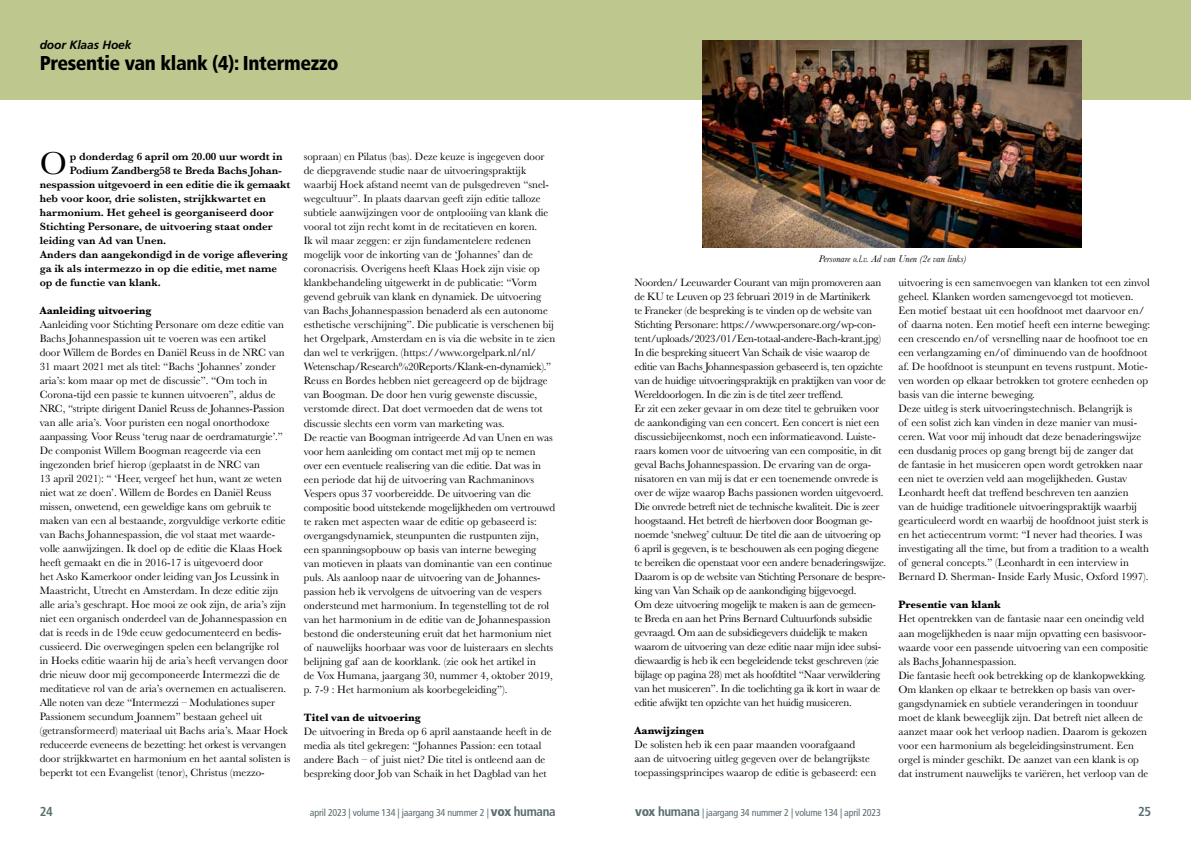
<style>
.page{position:relative;width:1191px;height:842px;background:#fff}
.page>*{position:absolute;margin:0;border:0;box-sizing:border-box;transform-origin:0 0}
.t1{font:33px "Baskerville";color:#000}
.t2{font:900 condensed 20px "Frutiger LT Pro";letter-spacing:-.02em;color:#000}
.t3{font:700 condensed 13px "Frutiger LT Pro";color:#5b6d6f}
.t4{font:italic 700 12px "Frutiger LT Pro";letter-spacing:-.005em;color:#000}
.t5{font:11px/14px "Baskerville";color:#000}
.t6{font:11px/14px "Baskerville";letter-spacing:-.02em;color:#000}
.t7{font:600 11px "Baskerville";color:#000}
.t8{font:700 11px "Baskerville";color:#000}
.t9{font:condensed 10px "Frutiger LT Pro";letter-spacing:-.02em;color:#5b6d6f}
.t10{font:italic 10px "Baskerville";color:#000}
.s1{font-weight:900;font-size:13px}
.s2{font-weight:700;font-size:13px}
</style>
<div class="page">
<div style="left:0;top:0;width:1191px;height:100px;background:#bec78d"></div>
<img style="left:702px;top:40px;width:379px;height:207px">
<p class="t4" style="left:40px;top:37px;width:93px">door Klaas Hoek</p>
<h2 class="t2" style="left:40px;top:51px;width:300px">Presentie van klank (4): Intermezzo</h2>
<h1 class="t1" style="left:40px;top:142px;width:29px">O</h1>
<p class="t7" style="left:70px;top:149px;width:214px">p donderdag 6 april om 20.00 uur wordt in</p>
<p class="t7" style="left:70px;top:163px;width:214px">Podium Zandberg58 te Breda Bachs Johan-</p>
<p class="t7" style="left:40px;top:177px;width:252px">nespassion uitgevoerd in een editie die ik gemaakt</p>
<p class="t7" style="left:40px;top:191px;width:228px">heb voor koor, drie solisten, strijkkwartet en</p>
<p class="t7" style="left:40px;top:205px;width:235px">harmonium. Het geheel is georganiseerd door</p>
<p class="t7" style="left:40px;top:219px;width:234px">Stichting Personare, de uitvoering staat onder</p>
<p class="t7" style="left:40px;top:233px;width:128px">leiding van Ad van Unen.</p>
<p class="t7" style="left:40px;top:247px;width:249px">Anders dan aangekondigd in de vorige aflevering</p>
<p class="t7" style="left:40px;top:261px;width:239px">ga ik als intermezzo in op die editie, met name</p>
<p class="t7" style="left:40px;top:275px;width:123px">op de functie van klank.</p>
<p class="t8" style="left:40px;top:303px;width:113px">Aanleiding uitvoering</p>
<p class="t5" style="left:40px;top:318px;width:252px">Aanleiding voor Stichting Personare om deze editie van Bachs Johannespassion uit te voeren was een artikel<br>door Willem de Bordes en Daniël Reuss in de NRC van 31 maart 2021 met als titel: “Bachs ‘Johannes’ zonder aria’s: kom maar op met de discussie”. “Om toch in Corona-tijd een passie te kunnen uitvoeren”, aldus de NRC, “stripte dirigent Daniel Reuss de Johannes-Passion van alle aria’s. Voor puristen een nogal onorthodoxe aanpassing. Voor Reuss ‘terug naar de oerdramaturgie’.” De componist Willem Boogman reageerde via een ingezonden brief hierop (geplaatst in de NRC van<br>13 april 2021): “ ‘Heer, vergeef het hun, want ze weten niet wat ze doen’. Willem de Bordes en Daniël Reuss missen, onwetend, een geweldige kans om gebruik te maken van een al bestaande, zorgvuldige verkorte editie van Bachs Johannespassion, die vol staat met waarde&shy;volle aanwijzingen. Ik doel op de editie die Klaas Hoek heeft gemaakt en die in 2016-17 is uitgevoerd door<br>het Asko Kamerkoor onder leiding van Jos Leussink in Maastricht, Utrecht en Amsterdam. In deze editie zijn alle aria’s geschrapt. Hoe mooi ze ook zijn, de aria’s zijn niet een organisch onderdeel van de Johannespassion en dat is reeds in de 19de eeuw gedocumenteerd en bedis&shy;cussieerd. Die overwegingen spelen een belangrijke rol<br>in Hoeks editie waarin hij de aria’s heeft vervangen door drie nieuw door mij gecomponeerde Intermezzi die de meditatieve rol van de aria’s overnemen en actualiseren.<br>Alle noten van deze “Intermezzi – Modulationes super Passionem secundum Joannem” bestaan geheel uit (getransformeerd) materiaal uit Bachs aria’s. Maar Hoek reduceerde eveneens de bezetting: het orkest is vervangen door strijkkwartet en harmonium en het aantal solisten is beperkt tot een Evangelist (tenor), Christus (mezzo-</p>
<p class="t5" style="left:304px;top:150px;width:253px">sopraan) en Pilatus (bas). Deze keuze is ingegeven door de diepgravende studie naar de uitvoeringspraktijk waarbij Hoek afstand neemt van de pulsgedreven “snel&shy;wegcultuur”. In plaats daarvan geeft zijn editie talloze subtiele aanwijzingen voor de ontplooiing van klank die vooral tot zijn recht komt in de recitatieven en koren.<br>Ik wil maar zeggen: er zijn fundamentelere redenen mogelijk voor de inkorting van de ‘Johannes’ dan de coronacrisis. Overigens heeft Klaas Hoek zijn visie op klankbehandeling uitgewerkt in de publicatie: “Vorm gevend gebruik van klank en dynamiek. De uitvoering van Bachs Johannespassion benaderd als een autonome esthetische verschijning”. Die publicatie is verschenen bij het Orgelpark, Amsterdam en is via die website in te zien dan wel te verkrijgen. (https://www.orgelpark.nl/nl/ Wetenschap/Research%20Reports/Klank-en-dynamiek).” Reuss en Bordes hebben niet gereageerd op de bijdrage van Boogman. De door hen vurig gewenste discussie, verstomde direct. Dat doet vermoeden dat de wens tot discussie slechts een vorm van marketing was.<br>De reactie van Boogman intrigeerde Ad van Unen en was voor hem aanleiding om contact met mij op te nemen over een eventuele realisering van die editie. Dat was in een periode dat hij de uitvoering van Rachmaninovs Vespers opus 37 voorbereidde. De uitvoering van die compositie bood uitstekende mogelijkheden om vertrouwd te raken met aspecten waar de editie op gebaseerd is: overgangsdynamiek, steunpunten die rustpunten zijn, een spanningsopbouw op basis van interne beweging<br>van motieven in plaats van dominantie van een continue puls. Als aanloop naar de uitvoering van de Johannes&shy;passion heb ik vervolgens de uitvoering van de vespers ondersteund met harmonium. In tegenstelling tot de rol van het harmonium in de editie van de Johannespassion bestond die ondersteuning eruit dat het harmonium niet of nauwelijks hoorbaar was voor de luisteraars en slechts belijning gaf aan de koorklank. (zie ook het artikel in<br>de Vox Humana, jaargang 30, nummer 4, oktober 2019, p. 7-9 : Het harmonium als koorbegeleiding”).</p>
<p class="t8" style="left:304px;top:709px;width:119px">Titel van de uitvoering</p>
<p class="t5" style="left:304px;top:724px;width:249px">De uitvoering in Breda op 6 april aanstaande heeft in de media als titel gekregen: “Johannes Passion: een totaal andere Bach – of juist niet? Die titel is ontleend aan de bespreking door Job van Schaik in het Dagblad van het</p>
<p class="t10" style="left:819px;top:252px;width:149px">Personare o.l.v. Ad van Unen (2e van links)</p>
<p class="t6" style="left:634px;top:276px;width:253px">Noorden/ Leeuwarder Courant van mijn promoveren aan de KU te Leuven op 23 februari 2019 in de Martinikerk<br>te Franeker (de bespreking is te vinden op de website van Stichting Personare: https://www.personare.org/wp-con&shy;tent/uploads/2023/01/Een-totaal-andere-Bach-krant.jpg)<br>In die bespreking situeert Van Schaik de visie waarop de editie van Bachs Johannespassion gebaseerd is, ten opzichte van de huidige uitvoeringspraktijk en praktijken van voor de Wereldoorlogen. In die zin is de titel zeer treffend.<br>Er zit een zeker gevaar in om deze titel te gebruiken voor de aankondiging van een concert. Een concert is niet een discussiebijeenkomst, noch een informatieavond. Luiste&shy;raars komen voor de uitvoering van een compositie, in dit geval Bachs Johannespassion. De ervaring van de orga&shy;nisatoren en van mij is dat er een toenemende onvrede is over de wijze waarop Bachs passionen worden uitgevoerd.<br>Die onvrede betreft niet de technische kwaliteit. Die is zeer hoogstaand. Het betreft de hierboven door Boogman ge&shy;noemde ‘snelweg’ cultuur. De titel die aan de uitvoering op 6 april is gegeven, is te beschouwen als een poging diegene te bereiken die openstaat voor een andere benaderingswijze.<br>Daarom is op de website van Stichting Personare de bespre&shy;king van Van Schaik op de aankondiging bijgevoegd.<br>Om deze uitvoering mogelijk te maken is aan de gemeen&shy;te Breda en aan het Prins Bernard Cultuurfonds subsidie gevraagd. Om aan de subsidiegevers duidelijk te maken waarom de uitvoering van deze editie naar mijn idee subsi&shy;diewaardig is heb ik een begeleidende tekst geschreven (zie bijlage op pagina 28) met als hoofdtitel “Naar verwildering van het musiceren”. In die toelichting ga ik kort in waar de editie afwijkt ten opzichte van het huidig musiceren.</p>
<p class="t8" style="left:634px;top:723px;width:71px">Aanwijzingen</p>
<p class="t5" style="left:634px;top:738px;width:243px">De solisten heb ik een paar maanden voorafgaand<br>aan de uitvoering uitleg gegeven over de belangrijkste toepassingsprincipes waarop de editie is gebaseerd: een</p>
<p class="t5" style="left:898px;top:276px;width:253px">uitvoering is een samenvoegen van klanken tot een zinvol geheel. Klanken worden samengevoegd tot motieven.<br>Een motief bestaat uit een hoofdnoot met daarvoor en/ of daarna noten. Een motief heeft een interne beweging: een crescendo en/of versnelling naar de hoofnoot toe en een verlangzaming en/of diminuendo van de hoofdnoot af. De hoofdnoot is steunpunt en tevens rustpunt. Motie&shy;ven worden op elkaar betrokken tot grotere eenheden op basis van die interne beweging.<br>Deze uitleg is sterk uitvoeringstechnisch. Belangrijk is<br>of een solist zich kan vinden in deze manier van musi&shy;ceren. Wat voor mij inhoudt dat deze benaderingswijze een dusdanig proces op gang brengt bij de zanger dat<br>de fantasie in het musiceren open wordt getrokken naar een niet te overzien veld aan mogelijkheden. Gustav Leonhardt heeft dat treffend beschreven ten aanzien<br>van de huidige traditionele uitvoeringspraktijk waarbij gearticuleerd wordt en waarbij de hoofdnoot juist sterk is en het actiecentrum vormt: “I never had theories. I was investigating all the time, but from a tradition to a wealth of general concepts.” (Leonhardt in een interview in Bernard D. Sherman- Inside Early Music, Oxford 1997).</p>
<p class="t8" style="left:898px;top:597px;width:104px">Presentie van klank</p>
<p class="t5" style="left:898px;top:612px;width:251px">Het opentrekken van de fantasie naar een oneindig veld aan mogelijkheden is naar mijn opvatting een basisvoor&shy;waarde voor een passende uitvoering van een compositie als Bachs Johannespassion.<br>Die fantasie heeft ook betrekking op de klankopwekking.<br>Om klanken op elkaar te betrekken op basis van over&shy;gangsdynamiek en subtiele veranderingen in toonduur moet de klank beweeglijk zijn. Dat betreft niet alleen de aanzet maar ook het verloop nadien. Daarom is gekozen voor een harmonium als begeleidingsinstrument. Een orgel is minder geschikt. De aanzet van een klank is op dat instrument nauwelijks te variëren, het verloop van de</p>
<p class="t3" style="left:40px;top:803px;width:15px">24</p>
<p class="t9" style="left:310px;top:806px;width:247px">april 2023 | volume 134 | jaargang 34 nummer 2 | <span class="s1">vox</span> <span class="s2">humana</span></p>
<p class="t9" style="left:635px;top:806px;width:247px"><span class="s1">vox</span> <span class="s2">humana</span> | jaargang 34 nummer 2 | volume 134 | april 2023</p>
<p class="t3" style="left:1138px;top:803px;width:15px">25</p>
</div>
